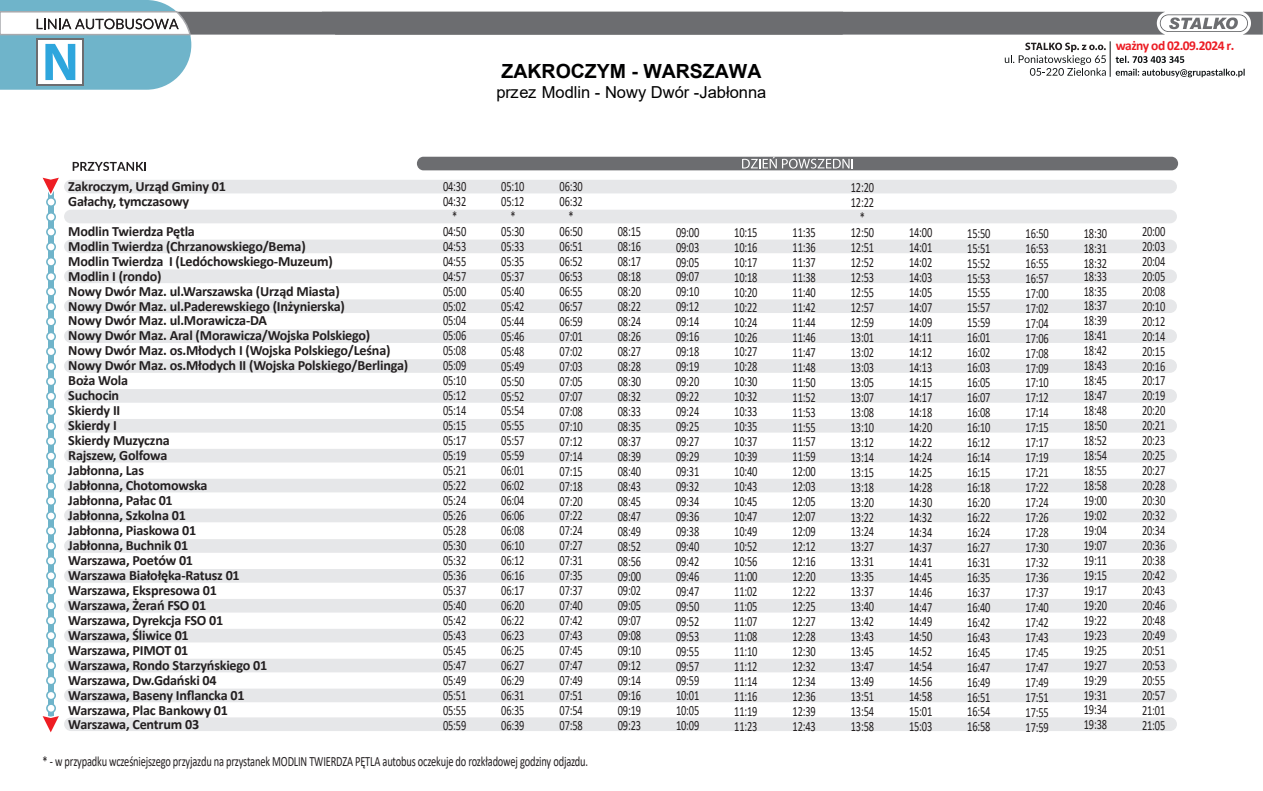
<style>
.page{position:relative;width:1263px;height:791px;background:#fff}
.page>*{position:absolute;margin:0;border:0;box-sizing:border-box;transform-origin:0 0}
.t1{font:700 19.5px "Arial";color:#000001}
.t2{font:16.5px "Arial";color:#000001}
.t3{font:14.1px/15px "Calibri";letter-spacing:-.015em;color:#231f20;text-align:justify;scale:.74 1}
.t4{font:700 14.1px/15px "Calibri";letter-spacing:-.015em;color:#231f20}
.t5{font:700 13.5px "Calibri";letter-spacing:-.04em;color:#ec1d25}
</style>
<div class="page">
<div style="left:64px;top:180px;width:1113px;height:13px;background:#e6e7e9;border-radius:7px"></div>
<div style="left:64px;top:210px;width:1113px;height:13px;background:#e6e7e9;border-radius:7px"></div>
<div style="left:64px;top:240px;width:1113px;height:13px;background:#e6e7e9;border-radius:7px"></div>
<div style="left:64px;top:269px;width:1113px;height:14px;background:#e6e7e9;border-radius:7px"></div>
<div style="left:64px;top:299px;width:1113px;height:14px;background:#e6e7e9;border-radius:7px"></div>
<div style="left:64px;top:329px;width:1113px;height:14px;background:#e6e7e9;border-radius:7px"></div>
<div style="left:64px;top:359px;width:1113px;height:14px;background:#e6e7e9;border-radius:7px"></div>
<div style="left:64px;top:389px;width:1113px;height:14px;background:#e6e7e9;border-radius:7px"></div>
<div style="left:64px;top:419px;width:1113px;height:13px;background:#e6e7e9;border-radius:7px"></div>
<div style="left:64px;top:449px;width:1113px;height:13px;background:#e6e7e9;border-radius:7px"></div>
<div style="left:64px;top:479px;width:1113px;height:13px;background:#e6e7e9;border-radius:7px"></div>
<div style="left:64px;top:509px;width:1113px;height:13px;background:#e6e7e9;border-radius:7px"></div>
<div style="left:64px;top:539px;width:1113px;height:14px;background:#e6e7e9;border-radius:7px"></div>
<div style="left:64px;top:569px;width:1113px;height:14px;background:#e6e7e9;border-radius:7px"></div>
<div style="left:64px;top:599px;width:1113px;height:13px;background:#e6e7e9;border-radius:7px"></div>
<div style="left:64px;top:629px;width:1113px;height:13px;background:#e6e7e9;border-radius:7px"></div>
<div style="left:64px;top:659px;width:1113px;height:13px;background:#e6e7e9;border-radius:7px"></div>
<div style="left:64px;top:688px;width:1113px;height:14px;background:#e6e7e9;border-radius:7px"></div>
<div style="left:64px;top:717px;width:1113px;height:14px;background:#e6e7e9;border-radius:7px"></div>
<svg style="left:73px;top:162px;width:73px;height:9px"></svg>
<div style="left:49px;top:186px;width:5px;height:535px;background:#6fb4ca"></div>
<svg style="left:46px;top:347px;width:10px;height:278px"></svg>
<svg style="left:42px;top:177px;width:17px;height:164px"></svg>
<svg style="left:42px;top:631px;width:17px;height:102px"></svg>
<svg style="left:0;top:0;width:1263px;height:90px"></svg>
<div style="left:417px;top:157px;width:761px;height:13px;background:#6c6d70;border-radius:7px"></div>
<svg style="left:742px;top:157px;width:111px;height:12px"></svg>
<p class="t4" style="left:68px;top:178px;width:159px">Zakroczym, Urząd Gminy 01<br>Gałachy, tymczasowy</p>
<p class="t4" style="left:68px;top:223px;width:341px">Modlin Twierdza Pętla<br>Modlin Twierdza (Chrzanowskiego/Bema)<br>Modlin Twierdza I (Ledóchowskiego-Muzeum)<br>Modlin I (rondo)<br>Nowy Dwór Maz. ul.Warszawska (Urząd Miasta)<br>Nowy Dwór Maz. ul.Paderewskiego (Inżynierska)<br>Nowy Dwór Maz. ul.Morawicza-DA<br>Nowy Dwór Maz. Aral (Morawicza/Wojska Polskiego)<br>Nowy Dwór Maz. os.Młodych I (Wojska Polskiego/Leśna)<br>Nowy Dwór Maz. os.Młodych II (Wojska Polskiego/Berlinga)<br>Boża Wola<br>Suchocin<br>Skierdy II<br>Skierdy I<br>Skierdy Muzyczna<br>Rajszew, Golfowa<br>Jabłonna, Las<br>Jabłonna, Chotomowska<br>Jabłonna, Pałac 01<br>Jabłonna, Szkolna 01<br>Jabłonna, Piaskowa 01<br>Jabłonna, Buchnik 01<br>Warszawa, Poetów 01<br>Warszawa Białołęka-Ratusz 01<br>Warszawa, Ekspresowa 01<br>Warszawa, Żerań FSO 01<br>Warszawa, Dyrekcja FSO 01<br>Warszawa, Śliwice 01<br>Warszawa, PIMOT 01<br>Warszawa, Rondo Starzyńskiego 01<br>Warszawa, Dw.Gdański 04<br>Warszawa, Baseny Inflancka 01<br>Warszawa, Plac Bankowy 01<br>Warszawa, Centrum 03</p>
<h1 class="t1" style="left:501px;top:57px;width:261px">ZAKROCZYM - WARSZAWA</h1>
<p class="t2" style="left:496px;top:81px;width:271px">przez Modlin - Nowy Dwór -Jabłonna</p>
<p class="t3" style="left:443px;top:178px;width:33px;text-align:center">04:30<br>04:32 *<br>04:50<br>04:53<br>04:55<br>04:57<br>05:00<br>05:02<br>05:04<br>05:06<br>05:08<br>05:09<br>05:10<br>05:12<br>05:14<br>05:15<br>05:17<br>05:19<br>05:21<br>05:22<br>05:24<br>05:26<br>05:28<br>05:30<br>05:32<br>05:36<br>05:37<br>05:40<br>05:42<br>05:43<br>05:45<br>05:47<br>05:49<br>05:51<br>05:55<br>05:59</p>
<p class="t3" style="left:501px;top:178px;width:33px;text-align:center">05:10<br>05:12 *<br>05:30<br>05:33<br>05:35<br>05:37<br>05:40<br>05:42<br>05:44<br>05:46<br>05:48<br>05:49<br>05:50<br>05:52<br>05:54<br>05:55<br>05:57<br>05:59<br>06:01<br>06:02<br>06:04<br>06:06<br>06:08<br>06:10<br>06:12<br>06:16<br>06:17<br>06:20<br>06:22<br>06:23<br>06:25<br>06:27<br>06:29<br>06:31<br>06:35<br>06:39</p>
<p class="t3" style="left:559px;top:179px;width:33px;text-align:center">06:30<br>06:32 *<br>06:50<br>06:51<br>06:52<br>06:53<br>06:55<br>06:57<br>06:59<br>07:01<br>07:02<br>07:03<br>07:05<br>07:07<br>07:08<br>07:10<br>07:12<br>07:14<br>07:15<br>07:18<br>07:20<br>07:22<br>07:24<br>07:27<br>07:31<br>07:35<br>07:37<br>07:40<br>07:42<br>07:43<br>07:45<br>07:47<br>07:49<br>07:51<br>07:54<br>07:58</p>
<p class="t3" style="left:618px;top:224px;width:33px">08:15<br>08:16<br>08:17<br>08:18<br>08:20<br>08:22<br>08:24<br>08:26<br>08:27<br>08:28<br>08:30<br>08:32<br>08:33<br>08:35<br>08:37<br>08:39<br>08:40<br>08:43<br>08:45<br>08:47<br>08:49<br>08:52<br>08:56<br>09:00<br>09:02<br>09:05<br>09:07<br>09:08<br>09:10<br>09:12<br>09:14<br>09:16<br>09:19<br>09:23</p>
<p class="t3" style="left:676px;top:224px;width:33px">09:00<br>09:03<br>09:05<br>09:07<br>09:10<br>09:12<br>09:14<br>09:16<br>09:18<br>09:19<br>09:20<br>09:22<br>09:24<br>09:25<br>09:27<br>09:29<br>09:31<br>09:32<br>09:34<br>09:36<br>09:38<br>09:40<br>09:42<br>09:46<br>09:47<br>09:50<br>09:52<br>09:53<br>09:55<br>09:57<br>09:59<br>10:01<br>10:05<br>10:09</p>
<p class="t3" style="left:734px;top:224px;width:33px">10:15<br>10:16<br>10:17<br>10:18<br>10:20<br>10:22<br>10:24<br>10:26<br>10:27<br>10:28<br>10:30<br>10:32<br>10:33<br>10:35<br>10:37<br>10:39<br>10:40<br>10:43<br>10:45<br>10:47<br>10:49<br>10:52<br>10:56<br>11:00<br>11:02<br>11:05<br>11:07<br>11:08<br>11:10<br>11:12<br>11:14<br>11:16<br>11:19<br>11:23</p>
<p class="t3" style="left:792px;top:224px;width:33px">11:35<br>11:36<br>11:37<br>11:38<br>11:40<br>11:42<br>11:44<br>11:46<br>11:47<br>11:48<br>11:50<br>11:52<br>11:53<br>11:55<br>11:57<br>11:59<br>12:00<br>12:03<br>12:05<br>12:07<br>12:09<br>12:12<br>12:16<br>12:20<br>12:22<br>12:25<br>12:27<br>12:28<br>12:30<br>12:32<br>12:34<br>12:36<br>12:39<br>12:43</p>
<p class="t3" style="left:43px;top:753px;width:739px">* - w przypadku wcześniejszego przyjazdu na przystanek MODLIN TWIERDZA PĘTLA autobus oczekuje do rozkładowej godziny odjazdu.</p>
<p class="t3" style="left:851px;top:180px;width:33px;text-align:center">12:20<br>12:22 *<br>12:50<br>12:51<br>12:52<br>12:53<br>12:55<br>12:57<br>12:59<br>13:01<br>13:02<br>13:03<br>13:05<br>13:07<br>13:08<br>13:10<br>13:12<br>13:14<br>13:15<br>13:18<br>13:20<br>13:22<br>13:24<br>13:27<br>13:31<br>13:35<br>13:37<br>13:40<br>13:42<br>13:43<br>13:45<br>13:47<br>13:49<br>13:51<br>13:54<br>13:58</p>
<p class="t5" style="left:1116px;top:36px;width:120px">ważny od 02.09.2024 r.</p>
<p class="t3" style="left:909px;top:225px;width:33px">14:00<br>14:01<br>14:02<br>14:03<br>14:05<br>14:07<br>14:09<br>14:11<br>14:12<br>14:13<br>14:15<br>14:17<br>14:18<br>14:20<br>14:22<br>14:24<br>14:25<br>14:28<br>14:30<br>14:32<br>14:34<br>14:37<br>14:41<br>14:45<br>14:46<br>14:47<br>14:49<br>14:50<br>14:52<br>14:54<br>14:56<br>14:58<br>15:01<br>15:03</p>
<p class="t3" style="left:967px;top:225px;width:33px">15:50<br>15:51<br>15:52<br>15:53<br>15:55<br>15:57<br>15:59<br>16:01<br>16:02<br>16:03<br>16:05<br>16:07<br>16:08<br>16:10<br>16:12<br>16:14<br>16:15<br>16:18<br>16:20<br>16:22<br>16:24<br>16:27<br>16:31<br>16:35<br>16:37<br>16:40<br>16:42<br>16:43<br>16:45<br>16:47<br>16:49<br>16:51<br>16:54<br>16:58</p>
<p class="t3" style="left:1025px;top:225px;width:33px">16:50<br>16:53<br>16:55<br>16:57<br>17:00<br>17:02<br>17:04<br>17:06<br>17:08<br>17:09<br>17:10<br>17:12<br>17:14<br>17:15<br>17:17<br>17:19<br>17:21<br>17:22<br>17:24<br>17:26<br>17:28<br>17:30<br>17:32<br>17:36<br>17:37<br>17:40<br>17:42<br>17:43<br>17:45<br>17:47<br>17:49<br>17:51<br>17:55<br>17:59</p>
<p class="t3" style="left:1084px;top:225px;width:33px">18:30<br>18:31<br>18:32</p>
<p class="t3" style="left:1084px;top:268px;width:33px">18:33<br>18:35<br>18:37<br>18:39<br>18:41<br>18:42<br>18:43<br>18:45<br>18:47<br>18:48<br>18:50<br>18:52<br>18:54<br>18:55<br>18:58<br>19:00<br>19:02<br>19:04<br>19:07<br>19:11<br>19:15<br>19:17<br>19:20<br>19:22<br>19:23<br>19:25<br>19:27<br>19:29<br>19:31<br>19:34<br>19:38</p>
<p class="t3" style="left:1142px;top:223px;width:33px">20:00<br>20:03<br>20:04<br>20:05<br>20:08<br>20:10<br>20:12<br>20:14<br>20:15<br>20:16<br>20:17<br>20:19<br>20:20<br>20:21<br>20:23<br>20:25<br>20:27<br>20:28<br>20:30<br>20:32<br>20:34<br>20:36<br>20:38<br>20:42<br>20:43<br>20:46<br>20:48<br>20:49<br>20:51<br>20:53<br>20:55<br>20:57<br>21:01<br>21:05</p>
</div>
